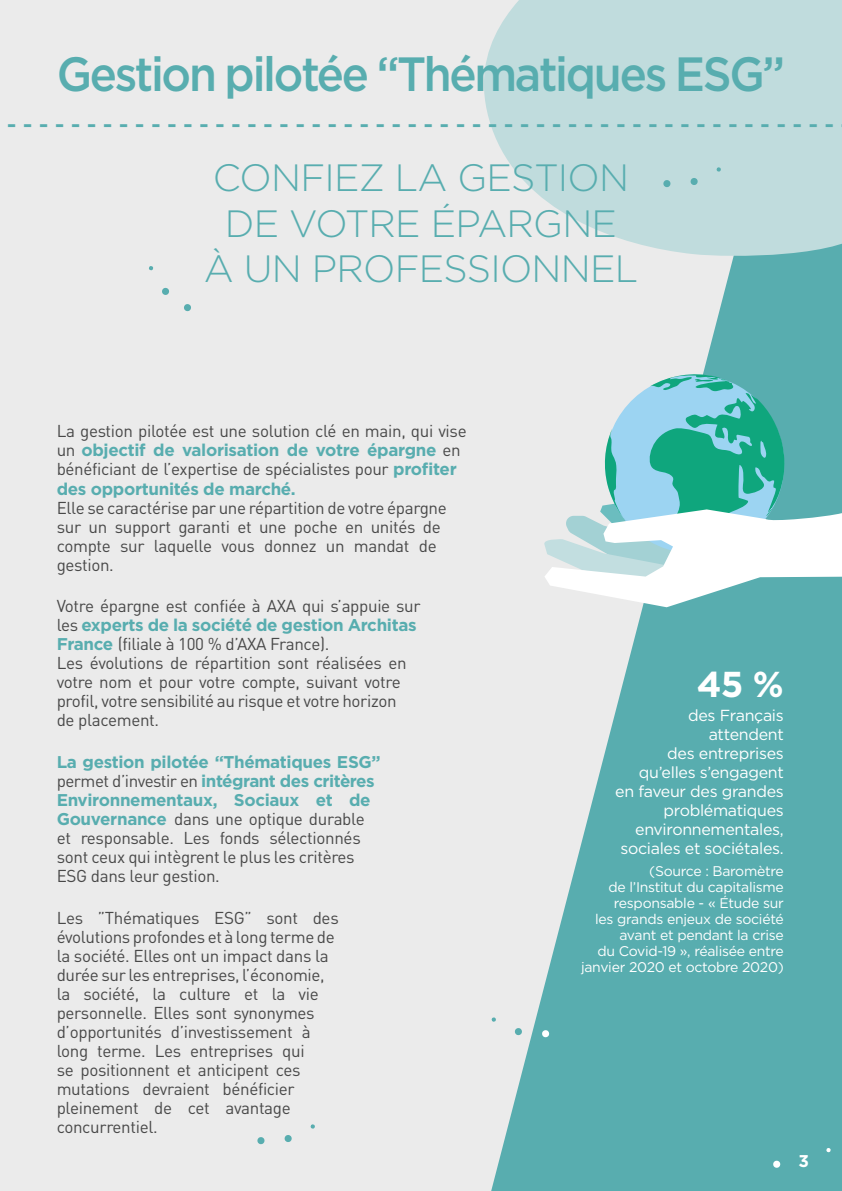
<style>
.page{position:relative;width:842px;height:1191px;background:#ebebeb}
.page>*{position:absolute;margin:0;border:0;box-sizing:border-box;transform-origin:0 0}
.t1{font:500 48px "Gotham";letter-spacing:-.05em;color:#58adaf;scale:.94 1}
.t2{font:300 38px/45.6px "Gotham";letter-spacing:-.02em;color:#58adaf;text-align:center}
.t3{font:700 36px "Gotham";color:#fff}
.t4{font:500 24px "Gotham";color:#58adaf}
.t5{font:17px/19px "DIN Pro";letter-spacing:-.02em;color:#484848}
.t6{font:700 17px/19px "Gotham";letter-spacing:-.02em;color:#58adaf}
.t7{font:700 17px "Gotham";color:#fff}
.t8{font:16px/19px "Gotham";letter-spacing:-.02em;color:#fff;text-align:right}
.t9{font:14px/16px "Gotham";letter-spacing:-.02em;color:#fff;text-align:right}
.s1{font-family:"DIN Pro";font-weight:400;color:#484848}
.s2{font-family:"Gotham";font-weight:700;color:#58adaf}
</style>
<div class="page">
<svg style="left:491px;top:258px;width:351px;height:933px;fill:#58adaf"></svg>
<svg style="left:484px;top:0;width:358px;height:258px;background:#c4ddde"></svg>
<svg style="left:773px;top:1160px;width:8px;height:8px"></svg>
<svg style="left:826px;top:1147px;width:5px;height:5px"></svg>
<div style="left:792px;top:1153px;width:24px;height:28px;background:#58adaf"></div>
<svg style="left:184px;top:304px;width:7px;height:8px"></svg>
<svg style="left:162px;top:287px;width:7px;height:8px"></svg>
<svg style="left:149px;top:266px;width:4px;height:4px"></svg>
<svg style="left:257px;top:1137px;width:8px;height:7px"></svg>
<svg style="left:284px;top:1135px;width:8px;height:7px"></svg>
<svg style="left:310px;top:1124px;width:5px;height:5px"></svg>
<svg style="left:663px;top:179px;width:8px;height:9px"></svg>
<svg style="left:690px;top:177px;width:8px;height:8px"></svg>
<svg style="left:716px;top:167px;width:5px;height:5px"></svg>
<svg style="left:541px;top:1029px;width:9px;height:8px"></svg>
<svg style="left:514px;top:1027px;width:8px;height:8px"></svg>
<svg style="left:491px;top:1017px;width:5px;height:5px"></svg>
<svg style="left:592px;top:362px;width:205px;height:9px"></svg>
<svg style="left:543px;top:371px;width:299px;height:236px"></svg>
<h1 class="t1" style="left:57px;top:43px;width:776px">Gestion pilotée “Thématiques ESG”</h1>
<h3 class="t4" style="left:7px;top:108px;width:829px">- - - - - - - - - - - - - - - - - - - - - - - - - - - - - - - - - - - - - - - - - - - - - - - - - - - -</h3>
<h2 class="t2" style="left:204px;top:154px;width:436px">CONFIEZ LA GESTION<br>DE VOTRE ÉPARGNE<br>À UN PROFESSIONNEL</h2>
<p class="t5" style="left:57px;top:420px;width:411px">La gestion pilotée est une solution clé en main, qui vise</p>
<p class="t6" style="left:57px;top:441px;width:405px"><span class="s1">un</span> objectif de valorisation de votre épargne <span class="s1">en</span></p>
<p class="t5" style="left:57px;top:458px;width:402px">bénéficiant de l’expertise de spécialistes pour <span class="s2">profiter</span></p>
<p class="t6" style="left:57px;top:479px;width:241px">des opportunités de marché.</p>
<p class="t5" style="left:57px;top:496px;width:392px">Elle se caractérise par une répartition de votre épargne sur un support garanti et une poche en unités de compte sur laquelle vous donnez un mandat de gestion.</p>
<p class="t5" style="left:57px;top:595px;width:365px">Votre épargne est confiée à AXA qui s’appuie sur</p>
<p class="t6" style="left:57px;top:615px;width:361px"><span class="s1">les</span> experts de la société de gestion Architas</p>
<p class="t5" style="left:57px;top:633px;width:352px"><span class="s2">France</span> (filiale à 100 % d’AXA France).<br>Les évolutions de répartition sont réalisées en votre nom et pour votre compte, suivant votre profil, votre sensibilité au risque et votre horizon de placement.</p>
<p class="t6" style="left:57px;top:752px;width:326px">La gestion pilotée “Thématiques ESG” <span class="s1">permet d’investir en</span> intégrant des critères<br>Environnementaux, Sociaux et de</p>
<p class="t5" style="left:57px;top:807px;width:310px"><span class="s2">Gouvernance</span> dans une optique durable et responsable. Les fonds sélectionnés sont ceux qui intègrent le plus les critères ESG dans leur gestion.</p>
<p class="t5" style="left:57px;top:906px;width:284px">Les ”Thématiques ESG” sont des évolutions profondes et à long terme de la société. Elles ont un impact dans la durée sur les entreprises, l’économie, la société, la culture et la vie personnelle. Elles sont synonymes d’opportunités d’investissement à long terme. Les entreprises qui<br>se positionnent et anticipent ces mutations devraient bénéficier pleinement de cet avantage concurrentiel.</p>
<h3 class="t3" style="left:697px;top:660px;width:89px">45 %</h3>
<p class="t8" style="left:615px;top:706px;width:170px">des Français attendent<br>des entreprises qu’elles s’engagent<br>en faveur des grandes problématiques environnementales, sociales et sociétales.</p>
<p class="t9" style="left:581px;top:863px;width:204px">(Source : Baromètre<br>de l’Institut du capitalisme responsable - « Étude sur<br>les grands enjeux de société avant et pendant la crise<br>du Covid-19 », réalisée entre janvier 2020 et octobre 2020)</p>
<p class="t7" style="left:798px;top:1150px;width:12px">3</p>
</div>
